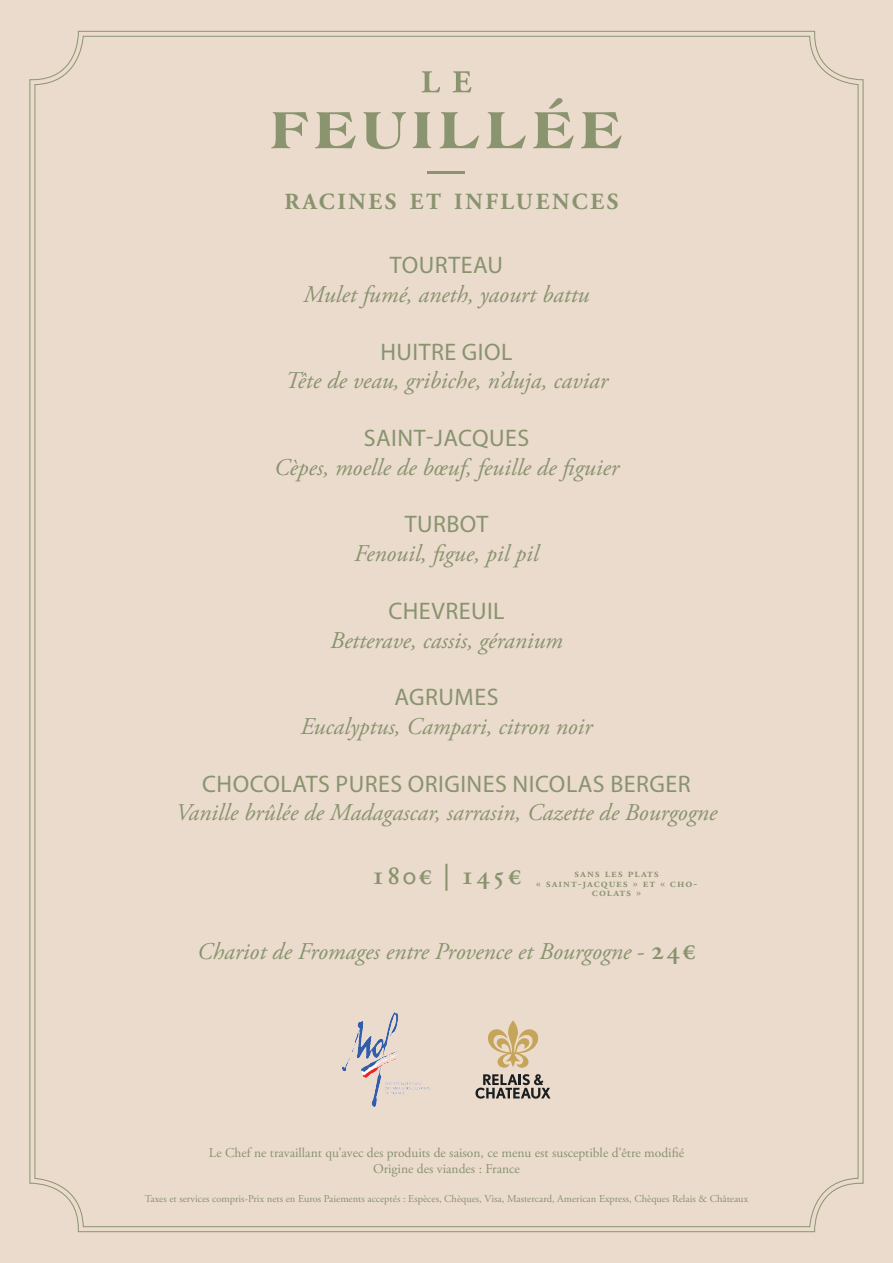
<style>
.page{position:relative;width:893px;height:1263px;background:#ebdbcd}
.page>*{position:absolute;margin:0;border:0;box-sizing:border-box;transform-origin:0 0}
.t1{font:600 27px "Adobe Garamond Pro";letter-spacing:.08em;color:#89936e}
.t2{font:italic 24px "Adobe Garamond Pro";color:#89936e}
.t3{font:24px "Myriad Pro";letter-spacing:.02em;color:#89936e}
.t4{font:700 23.1px "Adobe Garamond Pro";letter-spacing:.115em;color:#89936e}
.t5{font:13.5px "Adobe Garamond Pro";color:#89936e}
.t6{font:600 12px/9.6px "Adobe Garamond Pro";letter-spacing:.08em;color:#89936e;text-align:center}
.t7{font:10.5px "Adobe Garamond Pro";color:#89936e}
.s1{font-style:normal}
.s2{font-weight:600;font-style:normal;font-size:27px}
</style>
<div class="page">
<div style="left:29px;top:30px;width:835px;height:1203px;background:#ebdbcd"></div>
<svg style="left:421px;top:71px;width:19px;height:21px"></svg>
<svg style="left:452px;top:71px;width:19px;height:21px"></svg>
<svg style="left:271px;top:98px;width:351px;height:51px;background:#d2c9b5"></svg>
<hr style="left:427px;top:171px;width:38px;height:3px;background:#8a946f">
<img style="left:342px;top:1012px;width:87px;height:94px">
<svg style="left:487px;top:1020px;width:52px;height:48px;background:#dcc6a0"></svg>
<svg style="left:475px;top:1074px;width:76px;height:25px;background:#9c938b"></svg>
<p class="t4" style="left:284px;top:188px;width:336px">RACINES ET INFLUENCES</p>
<p class="t3" style="left:390px;top:250px;width:115px">TOURTEAU</p>
<p class="t2" style="left:303px;top:280px;width:288px">Mulet fumé, aneth, yaourt battu</p>
<p class="t3" style="left:380px;top:337px;width:134px">HUITRE GIOL</p>
<p class="t2" style="left:285px;top:366px;width:324px">Tête de veau, gribiche, n’duja, caviar</p>
<p class="t3" style="left:364px;top:423px;width:167px">SAINT-JACQUES</p>
<p class="t2" style="left:274px;top:453px;width:346px">Cèpes, moelle de bœuf, feuille de figuier</p>
<p class="t3" style="left:405px;top:509px;width:85px">TURBOT</p>
<p class="t2" style="left:354px;top:539px;width:186px">Fenouil, figue, pil pil</p>
<p class="t3" style="left:388px;top:596px;width:118px">CHEVREUIL</p>
<p class="t2" style="left:330px;top:626px;width:234px">Betterave, cassis, géranium</p>
<p class="t3" style="left:394px;top:682px;width:106px">AGRUMES</p>
<p class="t2" style="left:300px;top:712px;width:293px">Eucalyptus, Campari, citron noir</p>
<p class="t3" style="left:202px;top:769px;width:490px">CHOCOLATS PURES ORIGINES NICOLAS BERGER</p>
<p class="t2" style="left:176px;top:798px;width:543px">Vanille brûlée de Madagascar, sarrasin, Cazette de Bourgogne</p>
<p class="t1" style="left:372px;top:860px;width:151px">180€ | 145€</p>
<p class="t6" style="left:574px;top:868px;width:86px">sans les plats</p>
<p class="t6" style="left:536px;top:878px;width:163px">« saint-jacques » et « cho&shy;colats »</p>
<p class="t2" style="left:197px;top:937px;width:500px">Chariot de Fromages entre Provence et Bourgogne <span class="s1">-</span> <span class="s2">24€</span></p>
<p class="t5" style="left:209px;top:1144px;width:477px">Le Chef ne travaillant qu’avec des produits de saison, ce menu est susceptible d’être modifié</p>
<p class="t5" style="left:373px;top:1161px;width:148px">Origine des viandes : France</p>
<p class="t7" style="left:145px;top:1192px;width:605px">Taxes et services compris-Prix nets en Euros Paiements acceptés : Espèces, Chèques, Visa, Mastercard, American Express, Chèques Relais &amp; Châteaux</p>
</div>
